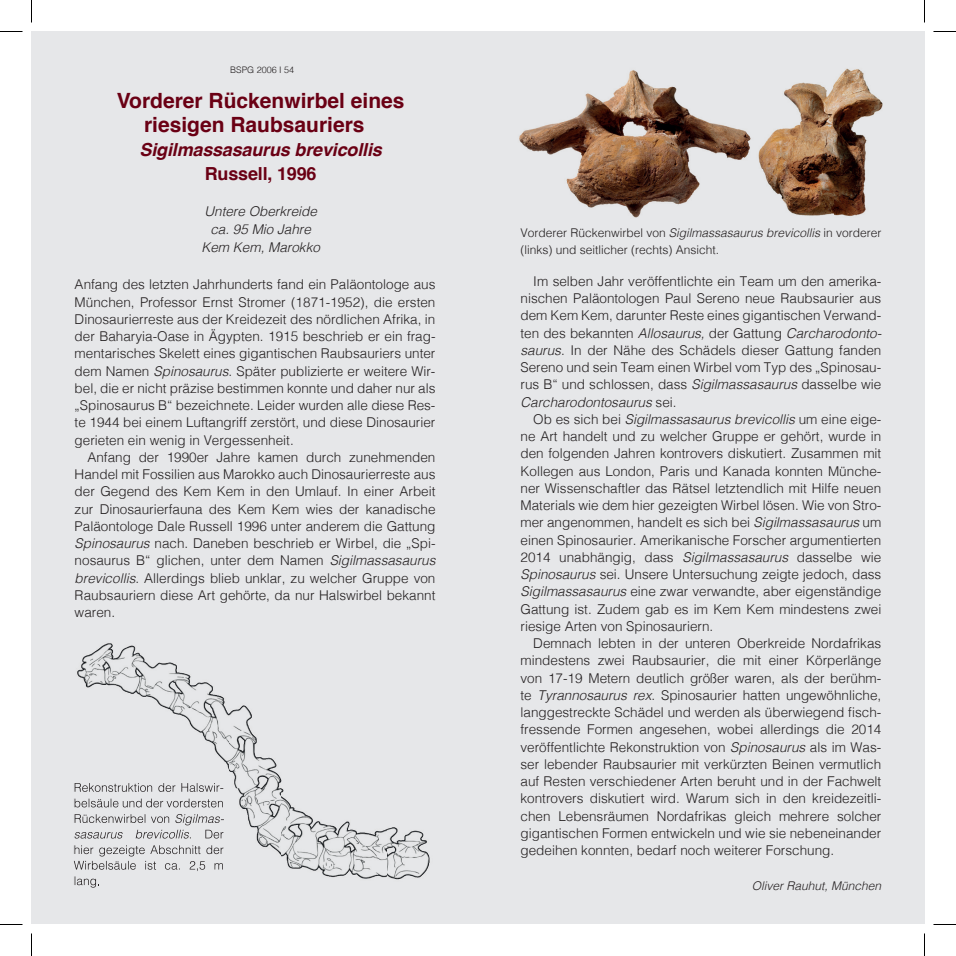
<style>
.page{position:relative;width:956px;height:956px;background:#fff}
.page>*{position:absolute;margin:0;border:0;box-sizing:border-box;transform-origin:0 0}
.t1{font:700 21px/24px "Helvetica";color:#6a0014}
.t2{font:italic 700 18px "Helvetica";letter-spacing:-.01em;color:#6a0014}
.t3{font:700 18px "Helvetica";letter-spacing:-.01em;color:#6a0014}
.t4{font:300 13.5px/17.2px "Helvetica";color:#231f20;text-align:justify}
.t5{font:italic 300 13.5px/18px "Helvetica";color:#231f20;text-align:center}
.t6{font:300 12px/17.2px "Helvetica";color:#231f20}
.t7{font:italic 300 12px "Helvetica";color:#231f20}
.t8{font:300 9px "Helvetica";color:#231f20}
.s1{font-style:italic}
</style>
<div class="page">
<div style="left:478px;top:32px;width:446px;height:892px;background:#e6e7e9"></div>
<div style="left:32px;top:32px;width:446px;height:892px;background:#e6e7e9"></div>
<img style="left:74px;top:643px;width:356px;height:243px">
<img style="left:75px;top:783px;width:148px;height:9px">
<img style="left:75px;top:799px;width:149px;height:8px">
<img style="left:75px;top:814px;width:95px;height:9px">
<img style="left:175px;top:814px;width:49px;height:11px">
<img style="left:75px;top:830px;width:115px;height:8px">
<img style="left:190px;top:830px;width:34px;height:8px">
<img style="left:75px;top:845px;width:149px;height:11px">
<img style="left:74px;top:861px;width:150px;height:10px">
<img style="left:75px;top:876px;width:21px;height:11px">
<img style="left:519px;top:68px;width:364px;height:150px">
<svg style="left:0;top:31px;width:22px;height:1px"></svg>
<svg style="left:933px;top:31px;width:23px;height:1px"></svg>
<svg style="left:0;top:924px;width:22px;height:1px"></svg>
<svg style="left:933px;top:924px;width:23px;height:1px"></svg>
<svg style="left:31px;top:0;width:1px;height:23px"></svg>
<svg style="left:31px;top:933px;width:1px;height:23px"></svg>
<svg style="left:924px;top:0;width:1px;height:23px"></svg>
<svg style="left:924px;top:933px;width:1px;height:23px"></svg>
<p class="t8" style="left:230px;top:62px;width:66px">BSPG 2006 I 54</p>
<h1 class="t1" style="left:144px;top:89px;width:262px;text-indent:-27px">Vorderer Rückenwirbel eines riesigen Raubsauriers</h1>
<h2 class="t2" style="left:140px;top:135px;width:244px">Sigilmassasaurus brevicollis</h2>
<h2 class="t3" style="left:205px;top:159px;width:113px">Russell, 1996</h2>
<p class="t5" style="left:201px;top:201px;width:120px">Untere Oberkreide ca. 95 Mio Jahre<br>Kem Kem, Marokko</p>
<p class="t4" style="left:75px;top:275px;width:362px">Anfang des letzten Jahrhunderts fand ein Paläontologe aus München, Professor Ernst Stromer (1871-1952), die ersten Dinosaurierreste aus der Kreidezeit des nördlichen Afrika, in der Baharyia-Oase in Ägypten. 1915 beschrieb er ein frag&shy;mentarisches Skelett eines gigantischen Raubsauriers unter dem Namen <span class="s1">Spinosaurus</span>. Später publizierte er weitere Wir&shy;bel, die er nicht präzise bestimmen konnte und daher nur als „Spinosaurus B“ bezeichnete. Leider wurden alle diese Res&shy;te 1944 bei einem Luftangriff zerstört, und diese Dinosaurier gerieten ein wenig in Vergessenheit.</p>
<p class="t4" style="left:75px;top:447px;width:362px;text-indent:13px">Anfang der 1990er Jahre kamen durch zunehmenden Handel mit Fossilien aus Marokko auch Dinosaurierreste aus der Gegend des Kem Kem in den Umlauf. In einer Arbeit zur Dinosaurierfauna des Kem Kem wies der kanadische Paläontologe Dale Russell 1996 unter anderem die Gattung <span class="s1">Spinosaurus</span> nach. Daneben beschrieb er Wirbel, die „Spi&shy;nosaurus B“ glichen, unter dem Namen <span class="s1">Sigilmassasaurus brevicollis</span>. Allerdings blieb unklar, zu welcher Gruppe von Raubsauriern diese Art gehörte, da nur Halswirbel bekannt waren.</p>
<p class="t6" style="left:520px;top:223px;width:362px">Vorderer Rückenwirbel von <span class="s1">Sigilmassasaurus brevicollis</span> in vorderer (links) und seitlicher (rechts) Ansicht.</p>
<p class="t4" style="left:520px;top:271px;width:363px;text-indent:13px">Im selben Jahr veröffentlichte ein Team um den amerika&shy;nischen Paläontologen Paul Sereno neue Raubsaurier aus dem Kem Kem, darunter Reste eines gigantischen Verwand&shy;ten des bekannten <span class="s1">Allosaurus,</span> der Gattung <span class="s1">Carcharodonto&shy;saurus</span>. In der Nähe des Schädels dieser Gattung fanden Sereno und sein Team einen Wirbel vom Typ des „Spinosau&shy;rus B“ und schlossen, dass <span class="s1">Sigilmassasaurus</span> dasselbe wie <span class="s1">Carcharodontosaurus</span> sei.</p>
<p class="t4" style="left:520px;top:409px;width:362px;text-indent:13px">Ob es sich bei <span class="s1">Sigilmassasaurus brevicollis</span> um eine eige&shy;ne Art handelt und zu welcher Gruppe er gehört, wurde in den folgenden Jahren kontrovers diskutiert. Zusammen mit Kollegen aus London, Paris und Kanada konnten Münche&shy;ner Wissenschaftler das Rätsel letztendlich mit Hilfe neuen Materials wie dem hier gezeigten Wirbel lösen. Wie von Stro&shy;mer angenommen, handelt es sich bei <span class="s1">Sigilmassasaurus</span> um einen Spinosaurier. Amerikanische Forscher argumentierten 2014 unabhängig, dass <span class="s1">Sigilmassasaurus</span> dasselbe wie <span class="s1">Spinosaurus</span> sei. Unsere Untersuchung zeigte jedoch, dass <span class="s1">Sigilmassasaurus</span> eine zwar verwandte, aber eigenständige Gattung ist. Zudem gab es im Kem Kem mindestens zwei riesige Arten von Spinosauriern.</p>
<p class="t4" style="left:520px;top:634px;width:362px;text-indent:13px">Demnach lebten in der unteren Oberkreide Nordafrikas mindestens zwei Raubsaurier, die mit einer Körperlänge von 17-19 Metern deutlich größer waren, als der berühm&shy;te <span class="s1">Tyrannosaurus rex</span>. Spinosaurier hatten ungewöhnliche, langgestreckte Schädel und werden als überwiegend fisch&shy;fressende Formen angesehen, wobei allerdings die 2014 veröffentlichte Rekonstruktion von <span class="s1">Spinosaurus</span> als im Was&shy;ser lebender Raubsaurier mit verkürzten Beinen vermutlich auf Resten verschiedener Arten beruht und in der Fachwelt kontrovers diskutiert wird. Warum sich in den kreidezeitli&shy;chen Lebensräumen Nordafrikas gleich mehrere solcher gigantischen Formen entwickeln und wie sie nebeneinander gedeihen konnten, bedarf noch weiterer Forschung.</p>
<p class="t7" style="left:752px;top:875px;width:131px">Oliver Rauhut, München</p>
</div>
